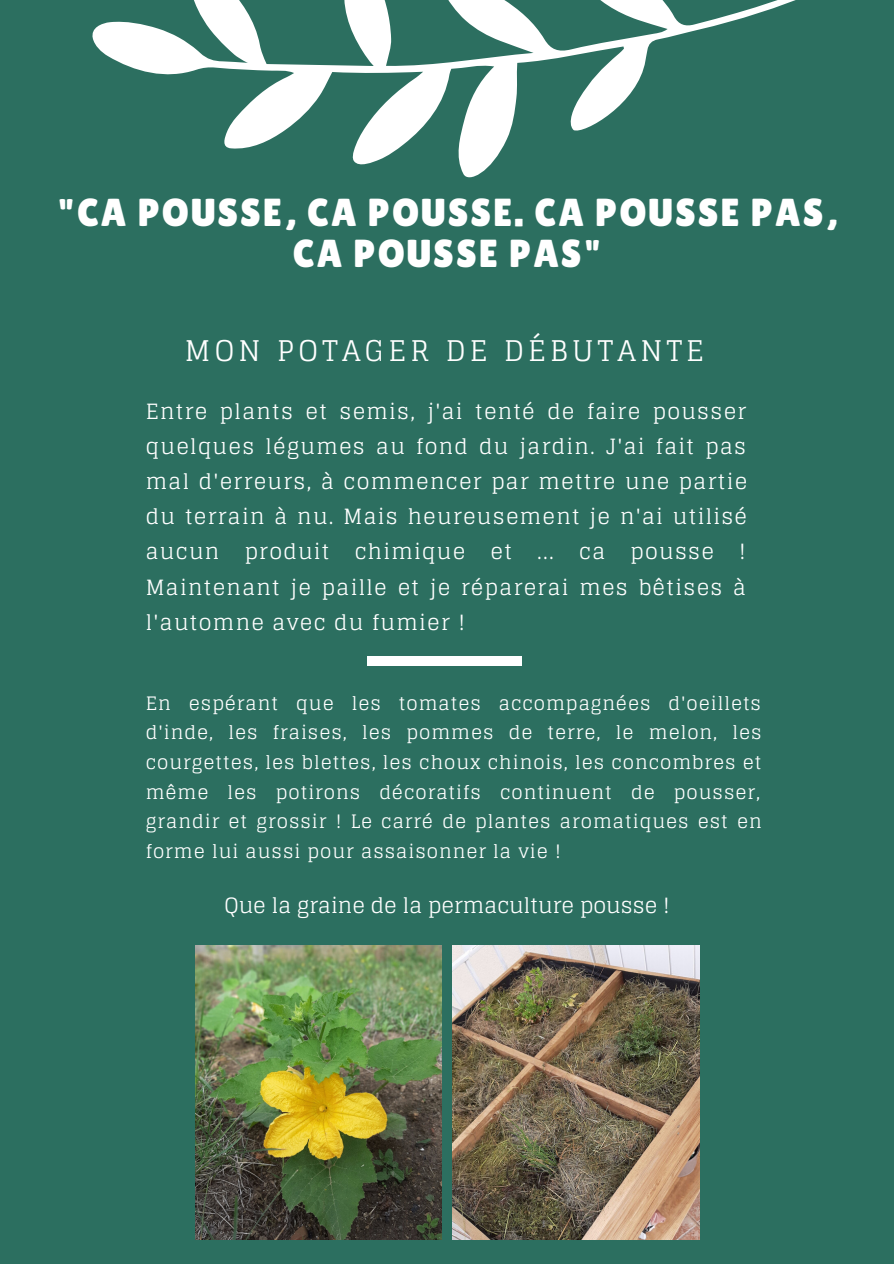
<style>
.page{position:relative;width:894px;height:1264px;background:#fff}
.page>*{position:absolute;margin:0;border:0;box-sizing:border-box;transform-origin:0 0}
.t1{font:39px/40.7px "Lilita One";letter-spacing:.05em;color:#fff;text-align:center}
.t2{font:28.5px "Glegoo";letter-spacing:.15em;color:#fff}
.t3{font:21px/35.1px "Glegoo";letter-spacing:.06em;color:#fff;text-align:justify}
.t4{font:21px "Glegoo";color:#fff}
.t5{font:18.45px/29.5px "Glegoo";letter-spacing:.05em;color:#fff;text-align:justify}
</style>
<div class="page">
<div style="left:0;top:0;width:893px;height:1263px;background:#2c6f60"></div>
<img style="left:195px;top:945px;width:246px;height:294px">
<img style="left:452px;top:945px;width:247px;height:294px">
<div style="left:367px;top:656px;width:154px;height:9px;background:#fff"></div>
<svg style="left:92px;top:0;width:704px;height:178px"></svg>
<h1 class="t1" style="left:57px;top:192px;width:781px">"CA POUSSE, CA POUSSE. CA POUSSE PAS,<br>CA POUSSE PAS"</h1>
<h2 class="t2" style="left:185px;top:334px;width:520px">MON POTAGER DE DÉBUTANTE</h2>
<p class="t3" style="left:146px;top:394px;width:602px">Entre plants et semis, j'ai tenté de faire pousser quelques légumes au fond du jardin. J'ai fait pas mal d'erreurs, à commencer par mettre une partie du terrain à nu. Mais heureusement je n'ai utilisé aucun produit chimique et ... ca pousse !<br>Maintenant je paille et je réparerai mes bêtises à l'automne avec du fumier !</p>
<p class="t5" style="left:146px;top:688px;width:617px">En espérant que les tomates accompagnées d'oeillets d'inde, les fraises, les pommes de terre, le melon, les courgettes, les blettes, les choux chinois, les concombres et même les potirons décoratifs continuent de pousser, grandir et grossir ! Le carré de plantes aromatiques est en forme lui aussi pour assaisonner la vie !</p>
<p class="t4" style="left:224px;top:893px;width:447px">Que la graine de la permaculture pousse !</p>
</div>
